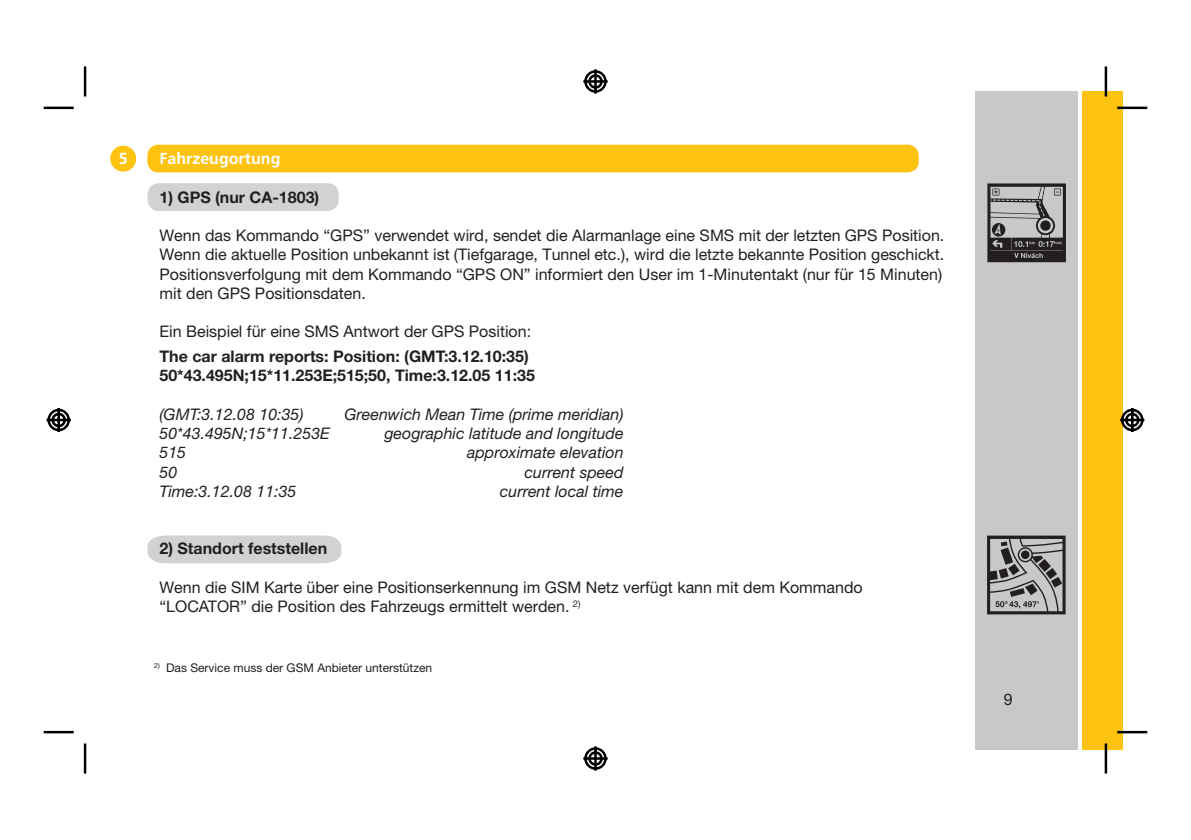
<style>
.page{position:relative;width:1191px;height:840px;background:#fff}
.page>*{position:absolute;margin:0;border:0;box-sizing:border-box;transform-origin:0 0}
.t1{font:16px/19.2px "Helvetica Neue CE";color:#231f20}
.t2{font:italic 16px "Helvetica Neue CE";color:#231f20}
.t3{font:700 16px/19.2px "Helvetica Neue CE";color:#231f20}
.t4{font:300 16px "Frutiger CE";color:#fff}
.t5{font:12px "Helvetica Neue CE";color:#231f20}
.t6{font:9.2px "Helvetica Neue CE";color:#231f20}
</style>
<div class="page">
<div style="left:1082px;top:91px;width:41px;height:657px;background:#fec210"></div>
<div style="left:975px;top:91px;width:102px;height:657px;background:#c7c8ca"></div>
<svg style="left:987px;top:535px;width:78px;height:79px"></svg>
<svg style="left:987px;top:183px;width:79px;height:79px"></svg>
<div style="left:147px;top:535px;width:194px;height:28px;background:#d1d2d4"></div>
<div style="left:147px;top:144px;width:771px;height:28px;background:#fec210;border-radius:11px"></div>
<div style="left:109px;top:144px;width:28px;height:28px;background:#fec210;border-radius:50%"></div>
<div style="left:109px;top:144px;width:29px;height:29px;border:1px solid #fff;border-radius:50%"></div>
<div style="left:148px;top:183px;width:191px;height:28px;background:#d1d2d4;border-radius:11px"></div>
<hr style="left:44px;top:106px;width:30px;height:3px;background:#000">
<hr style="left:1117px;top:106px;width:30px;height:3px;background:#000">
<hr style="left:44px;top:730px;width:30px;height:3px;background:#000">
<hr style="left:1117px;top:730px;width:30px;height:3px;background:#000">
<hr style="left:84px;top:66px;width:2px;height:30px;background:#000">
<hr style="left:84px;top:743px;width:2px;height:30px;background:#000">
<hr style="left:1104px;top:66px;width:3px;height:30px;background:#000">
<hr style="left:1104px;top:743px;width:3px;height:30px;background:#000">
<svg style="left:583px;top:69px;width:25px;height:25px"></svg>
<svg style="left:583px;top:746px;width:25px;height:25px"></svg>
<svg style="left:46px;top:408px;width:25px;height:24px"></svg>
<svg style="left:1120px;top:408px;width:25px;height:24px"></svg>
<p class="t4" style="left:119px;top:152px;width:10px">5</p>
<p class="t4" style="left:159px;top:152px;width:122px">Fahrzeugortung</p>
<p class="t3" style="left:159px;top:189px;width:161px">1) GPS (nur CA-1803)</p>
<p class="t1" style="left:159px;top:227px;width:786px">Wenn das Kommando “GPS” verwendet wird, sendet die Alarmanlage eine SMS mit der letzten GPS Position.<br>Wenn die aktuelle Position unbekannt ist (Tiefgarage, Tunnel etc.), wird die letzte bekannte Position geschickt.<br>Positionsverfolgung mit dem Kommando “GPS ON” informiert den User im 1-Minutentakt (nur für 15 Minuten) mit den GPS Positionsdaten.</p>
<p class="t1" style="left:159px;top:323px;width:373px">Ein Beispiel für eine SMS Antwort der GPS Position:</p>
<p class="t3" style="left:159px;top:348px;width:377px">The car alarm reports: Position: (GMT:3.12.10:35)<br>50*43.495N;15*11.253E;515;50, Time:3.12.05 11:35</p>
<p class="t2" style="left:159px;top:408px;width:146px">(GMT:3.12.08 10:35)</p>
<p class="t2" style="left:344px;top:408px;width:281px">Greenwich Mean Time (prime meridian)</p>
<p class="t2" style="left:159px;top:427px;width:172px">50*43.495N;15*11.253E</p>
<p class="t2" style="left:384px;top:427px;width:241px">geographic latitude and longitude</p>
<p class="t2" style="left:159px;top:446px;width:28px">515</p>
<p class="t2" style="left:467px;top:446px;width:158px">approximate elevation</p>
<p class="t2" style="left:159px;top:466px;width:19px">50</p>
<p class="t2" style="left:524px;top:466px;width:100px">current speed</p>
<p class="t2" style="left:159px;top:485px;width:138px">Time:3.12.08 11:35</p>
<p class="t2" style="left:500px;top:485px;width:125px">current local time</p>
<p class="t3" style="left:159px;top:540px;width:169px">2) Standort feststellen</p>
<p class="t1" style="left:159px;top:578px;width:705px">Wenn die SIM Karte über eine Positionserkennung im GSM Netz verfügt kann mit dem Kommando</p>
<p class="t6" style="left:573px;top:600px;width:9px">2)</p>
<p class="t1" style="left:159px;top:598px;width:411px">“LOCATOR” die Position des Fahrzeugs ermittelt werden.</p>
<p class="t5" style="left:154px;top:662px;width:279px"><sup>2)</sup> Das Service muss der GSM Anbieter unterstützen</p>
<p class="t1" style="left:1003px;top:691px;width:10px">9</p>
</div>
